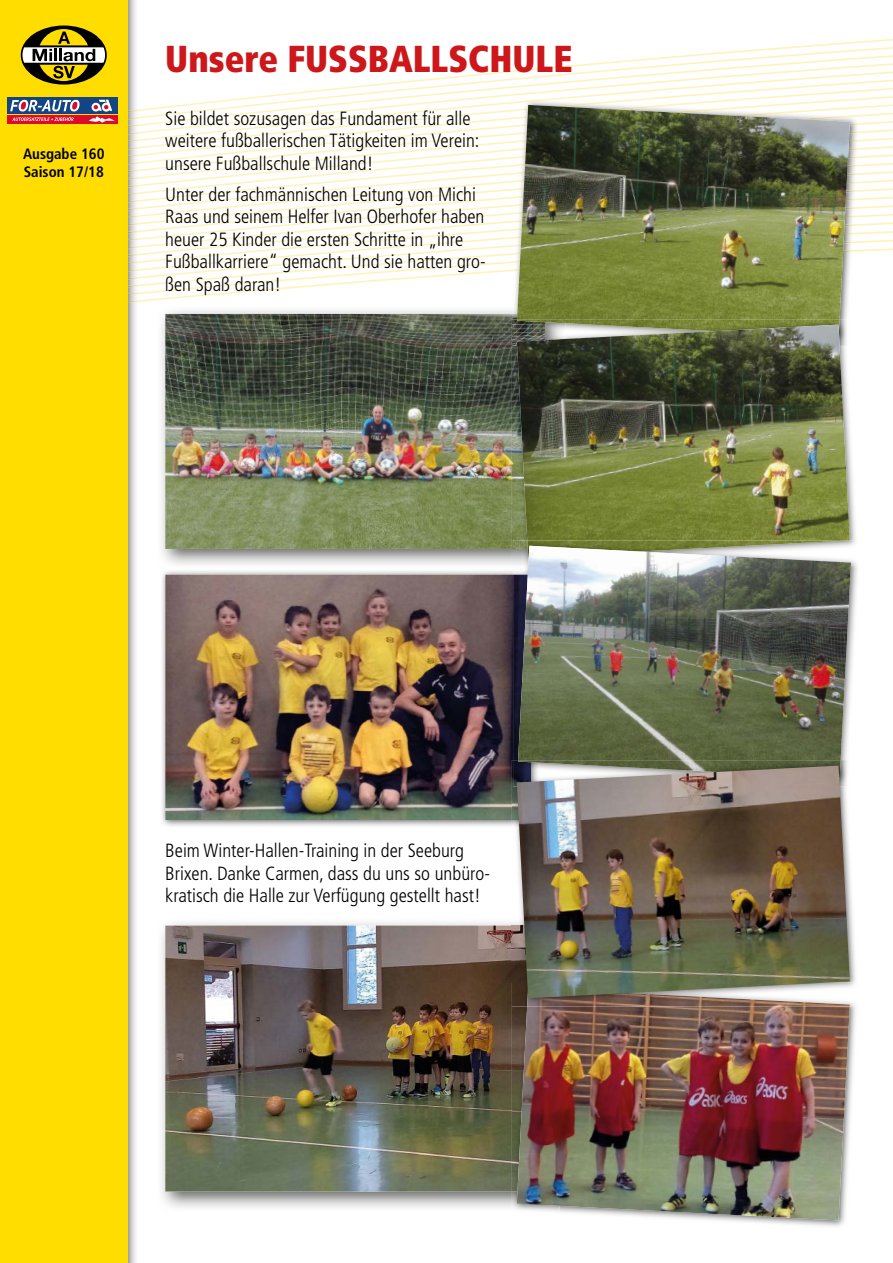
<style>
.page{position:relative;width:893px;height:1263px;background:#fff}
.page>*{position:absolute;margin:0;border:0;box-sizing:border-box;transform-origin:0 0}
.t1{font:900 condensed 37.5px "Frutiger";color:#cd171a;scale:.95 1}
.t2{font:300 condensed 19.2px/22.5px "Frutiger";color:#000}
.t3{font:700 condensed 15px/18px "Frutiger";color:#000}
</style>
<div class="page">
<svg style="left:170px;top:194px;width:723px;height:3px"></svg>
<svg style="left:139px;top:186px;width:754px;height:8px"></svg>
<svg style="left:139px;top:179px;width:754px;height:7px"></svg>
<svg style="left:139px;top:171px;width:754px;height:8px"></svg>
<svg style="left:139px;top:164px;width:754px;height:7px"></svg>
<svg style="left:139px;top:156px;width:754px;height:8px"></svg>
<svg style="left:139px;top:148px;width:754px;height:8px"></svg>
<svg style="left:139px;top:141px;width:754px;height:7px"></svg>
<svg style="left:139px;top:133px;width:754px;height:8px"></svg>
<svg style="left:139px;top:126px;width:754px;height:7px"></svg>
<svg style="left:139px;top:118px;width:754px;height:8px"></svg>
<svg style="left:139px;top:111px;width:754px;height:7px"></svg>
<svg style="left:139px;top:39px;width:754px;height:72px"></svg>
<img style="left:128px;top:0;width:8px;height:1263px">
<img style="left:128px;top:194px;width:11px;height:113px">
<img style="left:128px;top:179px;width:11px;height:15px">
<img style="left:128px;top:172px;width:11px;height:7px">
<img style="left:128px;top:164px;width:11px;height:8px">
<img style="left:128px;top:157px;width:11px;height:7px">
<img style="left:128px;top:148px;width:11px;height:9px">
<img style="left:128px;top:138px;width:11px;height:10px">
<img style="left:128px;top:129px;width:11px;height:9px">
<img style="left:128px;top:120px;width:11px;height:9px">
<img style="left:128px;top:109px;width:11px;height:11px">
<div style="left:0;top:0;width:128px;height:1263px;background:#fd0"></div>
<svg style="left:21px;top:26px;width:86px;height:59px"></svg>
<div style="left:7px;top:115px;width:110px;height:9px;background:#db0c2a"></div>
<div style="left:7px;top:97px;width:110px;height:17px;background:#134484"></div>
<svg style="left:10px;top:100px;width:70px;height:11px"></svg>
<svg style="left:12px;top:117px;width:62px;height:4px"></svg>
<svg style="left:89px;top:100px;width:26px;height:23px"></svg>
<img style="left:165px;top:925px;width:347px;height:266px">
<img style="left:165px;top:319px;width:347px;height:230px">
<img style="left:162px;top:571px;width:351px;height:255px">
<img style="left:165px;top:575px;width:348px;height:245px">
<img style="left:516px;top:828px;width:340px;height:399px">
<img style="left:512px;top:1191px;width:5px;height:21px">
<img style="left:512px;top:1006px;width:5px;height:185px">
<img style="left:517px;top:1006px;width:333px;height:214px">
<img style="left:512px;top:99px;width:346px;height:28px">
<img style="left:512px;top:99px;width:240px;height:20px">
<img style="left:512px;top:99px;width:138px;height:12px">
<img style="left:512px;top:99px;width:45px;height:5px">
<svg style="left:139px;top:197px;width:754px;height:122px"></svg>
<img style="left:517px;top:105px;width:333px;height:214px">
<img style="left:512px;top:346px;width:5px;height:203px">
<img style="left:850px;top:443px;width:7px;height:232px">
<img style="left:840px;top:319px;width:7px;height:6px">
<img style="left:512px;top:319px;width:5px;height:27px">
<img style="left:517px;top:319px;width:323px;height:6px">
<img style="left:517px;top:325px;width:333px;height:215px">
<img style="left:850px;top:540px;width:7px;height:25px">
<svg style="left:512px;top:549px;width:1px;height:18px"></svg>
<img style="left:513px;top:540px;width:14px;height:220px">
<img style="left:527px;top:540px;width:323px;height:6px">
<img style="left:518px;top:546px;width:333px;height:214px">
<img style="left:512px;top:925px;width:15px;height:81px">
<img style="left:512px;top:820px;width:5px;height:8px">
<img style="left:512px;top:760px;width:5px;height:60px">
<img style="left:850px;top:982px;width:6px;height:24px">
<img style="left:527px;top:998px;width:323px;height:8px">
<img style="left:841px;top:760px;width:7px;height:5px">
<img style="left:513px;top:760px;width:5px;height:26px">
<img style="left:518px;top:760px;width:323px;height:5px">
<img style="left:517px;top:765px;width:333px;height:233px">
<p class="t3" style="left:23px;top:145px;width:83px">Ausgabe 160<br>Saison 17/18</p>
<h1 class="t1" style="left:165px;top:36px;width:430px">Unsere FUSSBALLSCHULE</h1>
<p class="t2" style="left:165px;top:107px;width:316px">Sie bildet sozusagen das Fundament für alle weitere fußballerischen Tätigkeiten im Verein: unsere Fußballschule Milland!</p>
<p class="t2" style="left:165px;top:183px;width:322px">Unter der fachmännischen Leitung von Michi Raas und seinem Helfer Ivan Oberhofer haben heuer 25 Kinder die ersten Schritte in „ihre Fußballkarriere“ gemacht. Und sie hatten gro&shy;ßen Spaß daran!</p>
<p class="t2" style="left:165px;top:839px;width:326px">Beim Winter-Hallen-Training in der Seeburg<br>Brixen. Danke Carmen, dass du uns so unbüro&shy;kratisch die Halle zur Verfügung gestellt hast!</p>
</div>
